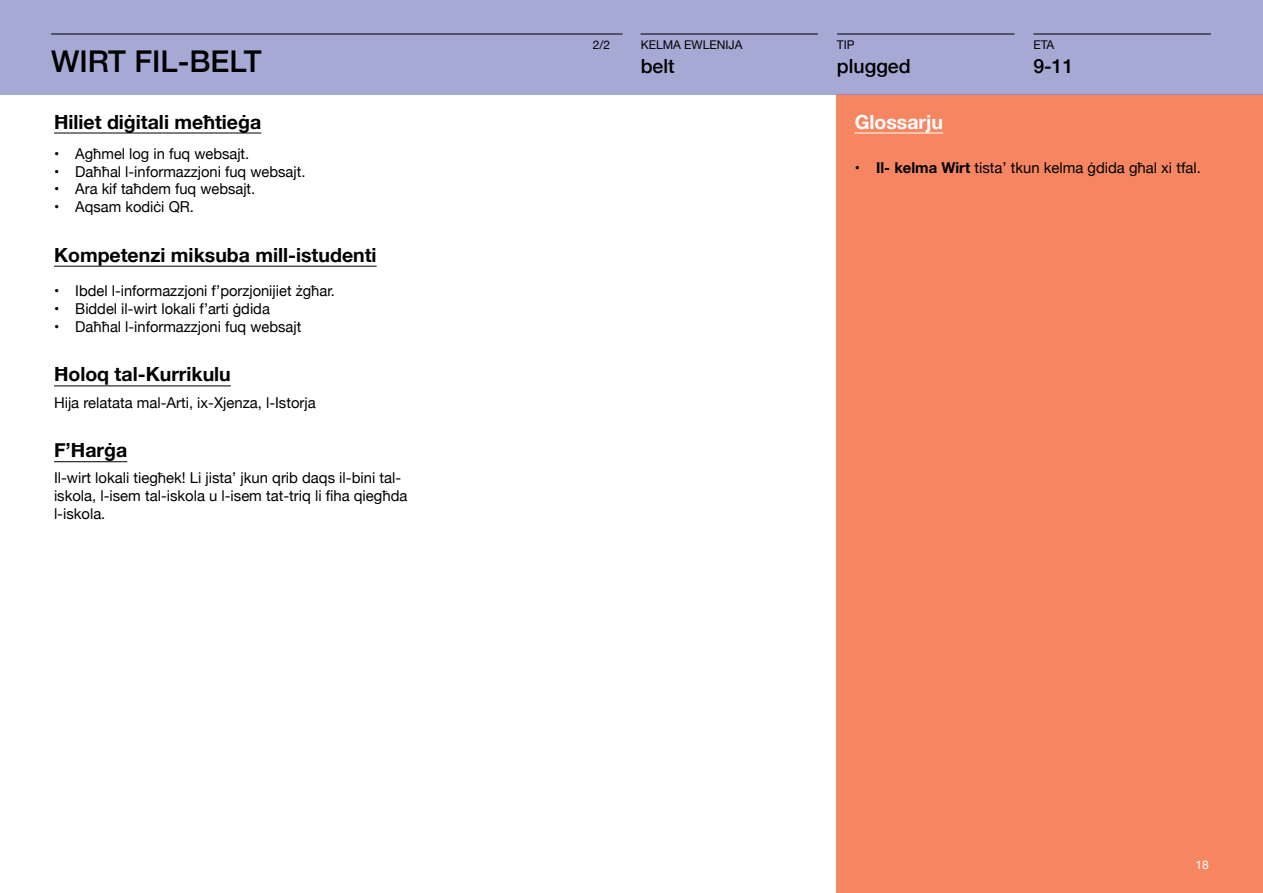
<style>
.page{position:relative;width:1263px;height:893px;background:#fff}
.page>*{position:absolute;margin:0;border:0;box-sizing:border-box;transform-origin:0 0}
.t1{font:500 30px "Helvetica Neue";color:#000}
.t2{font:700 19.5px "Helvetica Neue";color:#000}
.t3{font:500 19.5px "Helvetica Neue";color:#000}
.t4{font:700 19.5px "Helvetica Neue";color:#fff}
.t5{font:15px/17.7px "Helvetica Neue";color:#000}
.t6{font:12px "Helvetica Neue";color:#000}
.t7{font:12px "Helvetica Neue";color:#fff}
.s1{font-weight:700}
</style>
<div class="page">
<div style="left:837px;top:95px;width:426px;height:798px;background:#f68661"></div>
<div style="left:0;top:0;width:1263px;height:95px;background:#a7a9d5"></div>
<hr style="left:54px;top:133px;width:207px;height:1px;background:#000">
<hr style="left:54px;top:266px;width:323px;height:1px;background:#000">
<hr style="left:54px;top:385px;width:177px;height:1px;background:#000">
<hr style="left:54px;top:461px;width:73px;height:1px;background:#000">
<hr style="left:51px;top:34px;width:571px;height:1px;background:#000">
<hr style="left:640px;top:34px;width:178px;height:1px;background:#000">
<hr style="left:837px;top:34px;width:177px;height:1px;background:#000">
<hr style="left:1033px;top:34px;width:178px;height:1px;background:#000">
<hr style="left:855px;top:133px;width:88px;height:1px;background:#fff">
<h1 class="t1" style="left:51px;top:38px;width:212px">WIRT FIL-BELT</h1>
<h2 class="t2" style="left:54px;top:106px;width:209px">Ħiliet diġitali meħtieġa</h2>
<p class="t5" style="left:54px;top:146px;width:197px">• Agħmel log in fuq websajt.</p>
<p class="t5" style="left:54px;top:163px;width:253px">• Daħħal l-informazzjoni fuq websajt.</p>
<p class="t5" style="left:54px;top:181px;width:203px">• Ara kif taħdem fuq websajt.</p>
<p class="t5" style="left:54px;top:199px;width:141px">• Aqsam kodiċi QR.</p>
<h2 class="t2" style="left:54px;top:239px;width:324px">Kompetenzi miksuba mill-istudenti</h2>
<p class="t5" style="left:54px;top:283px;width:282px">• Ibdel l-informazzjoni f’porzjonijiet żgħar.</p>
<p class="t5" style="left:54px;top:301px;width:217px">• Biddel il-wirt lokali f’arti ġdida</p>
<p class="t5" style="left:54px;top:318px;width:249px">• Daħħal l-informazzjoni fuq websajt</p>
<h2 class="t2" style="left:54px;top:359px;width:178px">Ħoloq tal-Kurrikulu</h2>
<p class="t5" style="left:54px;top:394px;width:263px">Hija relatata mal-Arti, ix-Xjenza, l-Istorja</p>
<h2 class="t2" style="left:54px;top:435px;width:75px">F’Ħarġa</h2>
<p class="t5" style="left:54px;top:470px;width:355px">Il-wirt lokali tiegħek! Li jista’ jkun qrib daqs il-bini tal&shy;iskola, l-isem tal-iskola u l-isem tat-triq li fiha qiegħda l-iskola.</p>
<p class="t6" style="left:593px;top:36px;width:19px">2/2</p>
<p class="t6" style="left:641px;top:36px;width:103px">KELMA EWLENIJA</p>
<h2 class="t3" style="left:641px;top:50px;width:35px">belt</h2>
<p class="t6" style="left:837px;top:36px;width:19px">TIP</p>
<h2 class="t3" style="left:837px;top:50px;width:75px">plugged</h2>
<p class="t6" style="left:1033px;top:36px;width:22px">ETA</p>
<h2 class="t3" style="left:1033px;top:50px;width:42px">9-11</h2>
<h2 class="t4" style="left:855px;top:106px;width:90px">Glossarju</h2>
<p class="t5" style="left:855px;top:159px;width:348px"><span class="s1">• Il- kelma Wirt</span> tista’ tkun kelma ġdida għal xi tfal.</p>
<p class="t7" style="left:1195px;top:856px;width:15px">18</p>
</div>
